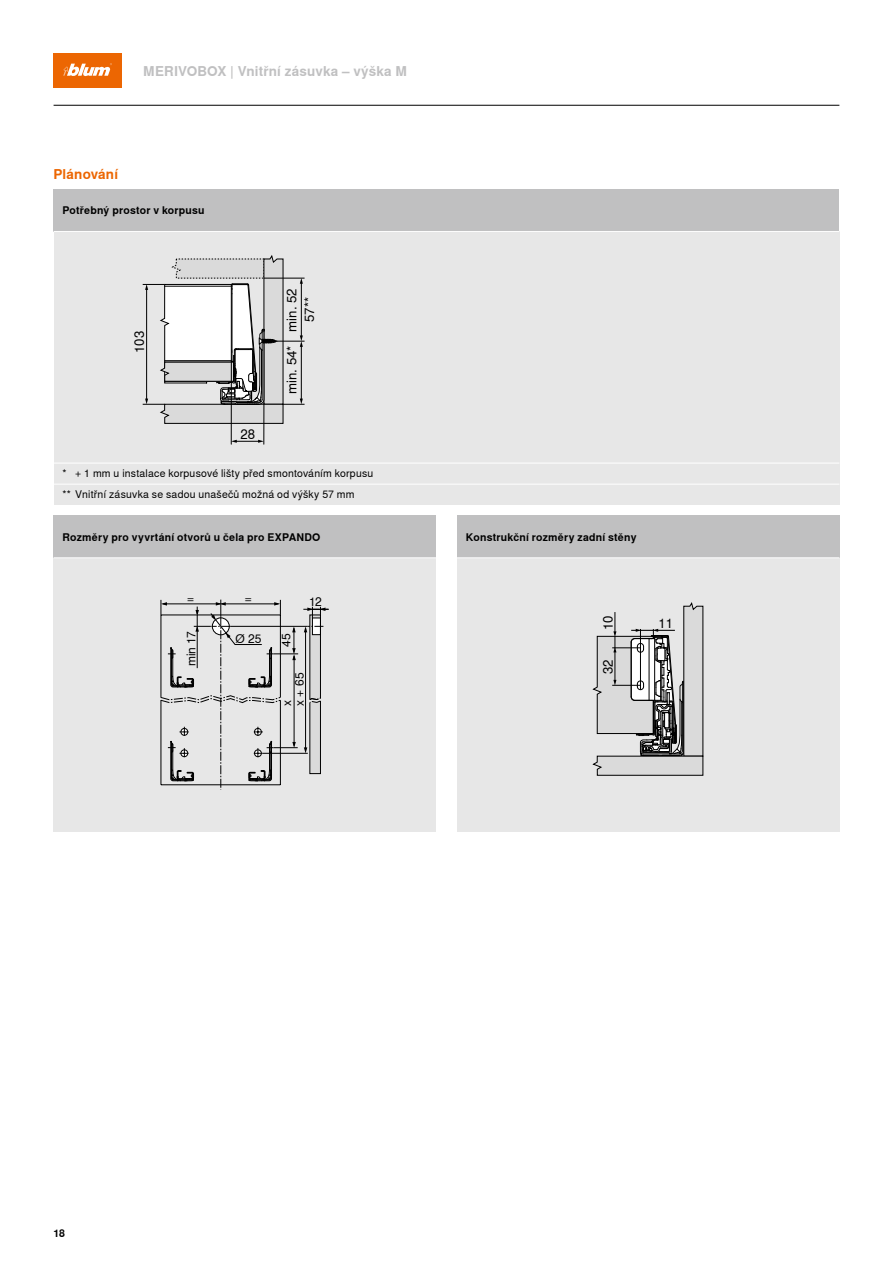
<style>
.page{position:relative;width:893px;height:1263px;background:#fff}
.page>*{position:absolute;margin:0;border:0;box-sizing:border-box;transform-origin:0 0}
.t1{font:700 13.5px "Nimbus Sans Global";letter-spacing:.01em;color:#c0c0c1}
.t2{font:700 13.5px "Nimbus Sans Global";letter-spacing:.01em;color:#ec6602}
.t3{font:13.2px "Nimbus Sans Global";color:#000}
.t4{font:12px/12.6px "Nimbus Sans Global";letter-spacing:.01em;color:#000}
.t5{font:10.5px "Nimbus Sans Global";letter-spacing:.02em;color:#000}
.t6{font:700 10.5px "Nimbus Sans Global";letter-spacing:.02em;color:#000}
</style>
<div class="page">
<div style="left:54px;top:54px;width:68px;height:34px;background:#ec6602"></div>
<svg style="left:63px;top:63px;width:49px;height:13px"></svg>
<div style="left:54px;top:232px;width:785px;height:273px;background:#e7e7e7"></div>
<hr style="left:264px;top:403px;width:1px;height:41px;background:#000">
<svg style="left:232px;top:440px;width:32px;height:3px"></svg>
<svg style="left:143px;top:255px;width:162px;height:169px"></svg>
<hr style="left:231px;top:361px;width:1px;height:83px;background:#000">
<div style="left:457px;top:558px;width:382px;height:273px;background:#e7e7e7"></div>
<svg style="left:593px;top:602px;width:110px;height:174px"></svg>
<div style="left:54px;top:558px;width:382px;height:273px;background:#e7e7e7"></div>
<svg style="left:160px;top:599px;width:169px;height:191px"></svg>
<div style="left:54px;top:189px;width:785px;height:43px;background:#c0c0c1"></div>
<div style="left:457px;top:516px;width:382px;height:42px;background:#c0c0c1"></div>
<div style="left:54px;top:516px;width:382px;height:42px;background:#c0c0c1"></div>
<hr style="left:54px;top:105px;width:785px;height:1px;background:#000">
<hr style="left:54px;top:231px;width:785px;height:1px;background:#fff">
<hr style="left:457px;top:557px;width:382px;height:1px;background:#fff">
<hr style="left:54px;top:557px;width:382px;height:1px;background:#fff">
<hr style="left:54px;top:484px;width:785px;height:1px;background:#fff">
<hr style="left:54px;top:463px;width:785px;height:1px;background:#fff">
<p class="t1" style="left:143px;top:63px;width:265px">MERIVOBOX | Vnitřní zásuvka – výška M</p>
<p class="t2" style="left:54px;top:166px;width:66px">Plánování</p>
<p class="t6" style="left:63px;top:205px;width:144px">Potřebný prostor v korpusu</p>
<p class="t3" style="left:132px;top:353px;width:24px;rotate:-90deg">103</p>
<p class="t3" style="left:240px;top:426px;width:16px">28</p>
<p class="t3" style="left:284px;top:332px;width:45px;rotate:-90deg">min. 52</p>
<p class="t3" style="left:302px;top:322px;width:26px;rotate:-90deg">57**</p>
<p class="t3" style="left:284px;top:394px;width:50px;rotate:-90deg">min. 54*</p>
<p class="t5" style="left:63px;top:468px;width:312px">* + 1 mm u instalace korpusové lišty před smontováním korpusu</p>
<p class="t5" style="left:63px;top:489px;width:294px">** Vnitřní zásuvka se sadou unašečů možná od výšky 57 mm</p>
<p class="t6" style="left:63px;top:531px;width:259px">Rozměry pro vyvrtání otvorů u čela pro EXPANDO</p>
<p class="t6" style="left:466px;top:531px;width:172px">Konstrukční rozměry zadní stěny</p>
<p class="t4" style="left:187px;top:593px;width:9px">=</p>
<p class="t4" style="left:245px;top:593px;width:9px">=</p>
<p class="t4" style="left:309px;top:595px;width:14px">12</p>
<p class="t4" style="left:185px;top:666px;width:37px;rotate:-90deg">min 17</p>
<p class="t4" style="left:235px;top:632px;width:28px">Ø 25</p>
<p class="t4" style="left:280px;top:646px;width:15px;rotate:-90deg">45</p>
<p class="t4" style="left:281px;top:706px;width:35px;rotate:-90deg">x<br>x + 65</p>
<p class="t3" style="left:601px;top:630px;width:16px;rotate:-90deg">10</p>
<p class="t3" style="left:601px;top:674px;width:16px;rotate:-90deg">32</p>
<p class="t3" style="left:659px;top:616px;width:16px">11</p>
<p class="t6" style="left:54px;top:1227px;width:13px">18</p>
</div>
